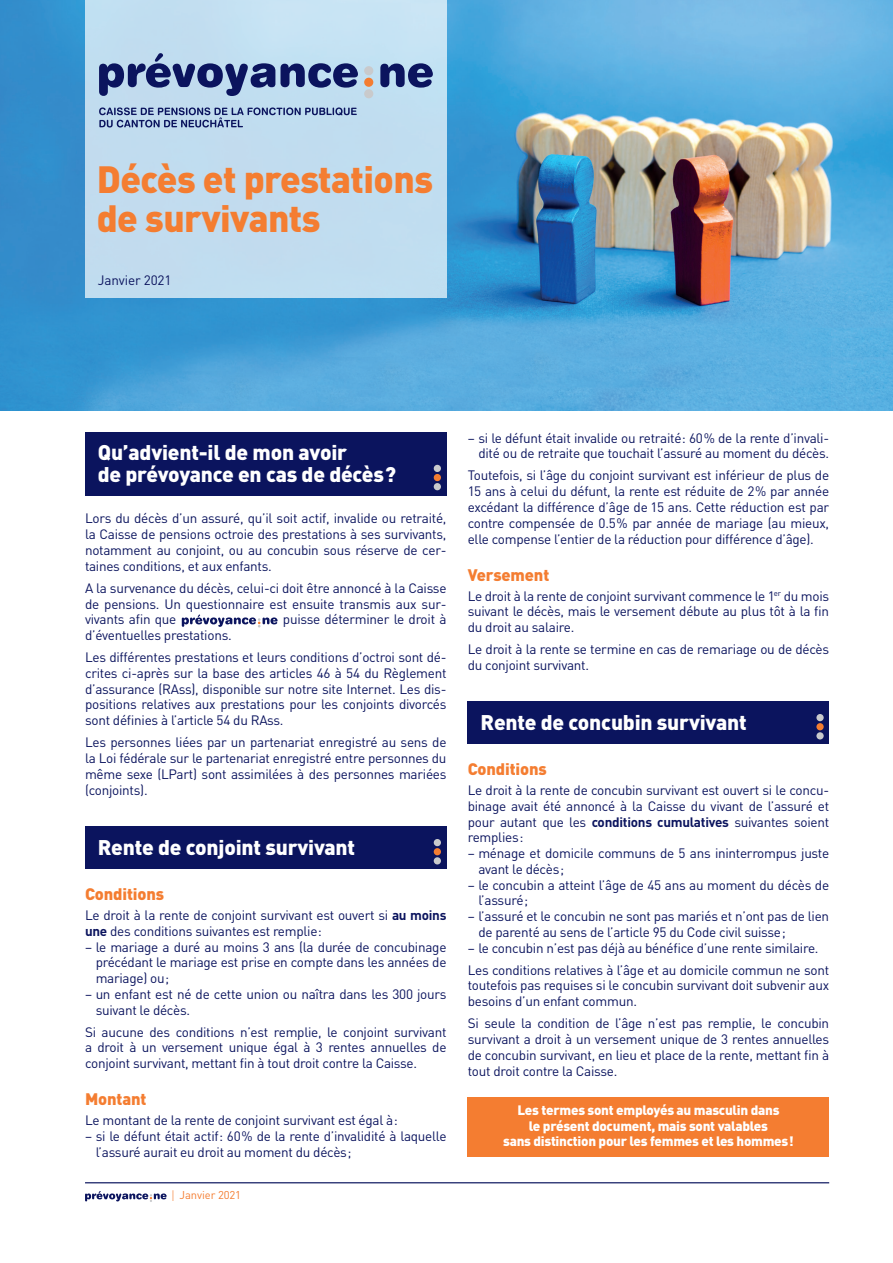
<style>
.page{position:relative;width:893px;height:1263px;background:#fff}
.page>*{position:absolute;margin:0;border:0;box-sizing:border-box;transform-origin:0 0}
.t1{font:900 37.5px/39px "DIN";letter-spacing:-.015em;color:#f47d31}
.t2{font:900 21px/22.5px "DIN";letter-spacing:-.01em;color:#fff}
.t3{font:900 16.5px "DIN";letter-spacing:-.01em;color:#f47d31}
.t4{font:13.5px/15.8px "DIN";letter-spacing:-.02em;color:#0b145e}
.t5{font:900 13.5px/15.8px "DIN";letter-spacing:-.02em;color:#fff;text-align:center}
.t6{font:11.25px "DIN";letter-spacing:-.01em;color:#f47d31}
.s1{font-weight:700}
.s2{font-family:"Helvetica Neue";font-weight:100;font-size:15px}
</style>
<div class="page">
<img style="left:0;top:0;width:893px;height:410px">
<div style="left:85px;top:0;width:361px;height:298px;background:#c1ddf0"></div>
<svg style="left:380px;top:63px;width:53px;height:25px"></svg>
<svg style="left:99px;top:53px;width:259px;height:43px"></svg>
<div style="left:364px;top:66px;width:9px;height:9px;background:#c9cacc;border-radius:50%"></div>
<div style="left:364px;top:78px;width:9px;height:9px;background:#f47d31;border-radius:50%"></div>
<div style="left:364px;top:89px;width:9px;height:9px;background:#c9cacc;border-radius:50%"></div>
<svg style="left:99px;top:107px;width:258px;height:20px"></svg>
<div style="left:85px;top:827px;width:361px;height:42px;background:#0b145e"></div>
<div style="left:434px;top:839px;width:7px;height:7px;background:#c9cacc;border-radius:50%"></div>
<div style="left:434px;top:848px;width:7px;height:7px;background:#f47d31;border-radius:50%"></div>
<div style="left:434px;top:857px;width:7px;height:7px;background:#c9cacc;border-radius:50%"></div>
<svg style="left:182px;top:614px;width:96px;height:13px"></svg>
<div style="left:85px;top:432px;width:361px;height:63px;background:#0b145e"></div>
<div style="left:434px;top:465px;width:7px;height:7px;background:#c9cacc;border-radius:50%"></div>
<div style="left:434px;top:474px;width:7px;height:7px;background:#f47d31;border-radius:50%"></div>
<div style="left:434px;top:483px;width:7px;height:7px;background:#c9cacc;border-radius:50%"></div>
<div style="left:468px;top:702px;width:361px;height:42px;background:#0b145e"></div>
<div style="left:816px;top:714px;width:8px;height:7px;background:#c9cacc;border-radius:50%"></div>
<div style="left:816px;top:723px;width:8px;height:7px;background:#f47d31;border-radius:50%"></div>
<div style="left:816px;top:732px;width:8px;height:7px;background:#c9cacc;border-radius:50%"></div>
<hr style="left:85px;top:1182px;width:744px;height:1px;background:#0b145e">
<svg style="left:85px;top:1191px;width:82px;height:11px"></svg>
<div style="left:468px;top:1097px;width:361px;height:60px;background:#f47d31"></div>
<h1 class="t1" style="left:97px;top:158px;width:338px">Décès et prestations de survivants</h1>
<p class="t4" style="left:98px;top:272px;width:75px">Janvier 2021</p>
<h2 class="t2" style="left:98px;top:440px;width:300px">Qu’advient-il de mon avoir<br>de prévoyance en cas de décès?</h2>
<p class="t4" style="left:85px;top:510px;width:363px;text-align:justify">Lors du décès d’un assuré, qu’il soit actif, invalide ou retraité, la Caisse de pensions octroie des prestations à ses survivants, notamment au conjoint, ou au concubin sous réserve de cer&shy;taines conditions, et aux enfants.</p>
<p class="t4" style="left:85px;top:580px;width:363px;text-align:justify">A la survenance du décès, celui-ci doit être annoncé à la Caisse de pensions. Un questionnaire est ensuite transmis aux sur&shy;vivants afin que</p>
<p class="t4" style="left:283px;top:611px;width:165px">puisse déterminer le droit à</p>
<p class="t4" style="left:85px;top:624px;width:363px;line-height:22.2px">d’éventuelles prestations.<br>Les différentes prestations et leurs conditions d’octroi sont dé-</p>
<p class="t4" style="left:85px;top:665px;width:363px;text-align:justify">crites ci-après sur la base des articles 46 à 54 du Règlement d’assurance (RAss), disponible sur notre site Internet. Les dis&shy;positions relatives aux prestations pour les conjoints divorcés sont définies à l’article 54 du RAss.</p>
<p class="t4" style="left:85px;top:734px;width:363px;text-align:justify">Les personnes liées par un partenariat enregistré au sens de la Loi fédérale sur le partenariat enregistré entre personnes du même sexe (LPart) sont assimilées à des personnes mariées (conjoints).</p>
<h2 class="t2" style="left:98px;top:835px;width:259px">Rente de conjoint survivant</h2>
<p class="t3" style="left:85px;top:883px;width:81px">Conditions</p>
<p class="t4" style="left:85px;top:907px;width:363px">Le droit à la rente de conjoint survivant est ouvert si <span class="s1">au moins une</span> des conditions suivantes est remplie:</p>
<p class="t4" style="left:96px;top:938px;width:352px;text-align:justify;text-indent:-11px">– le mariage a duré au moins 3 ans (la durée de concubinage précédant le mariage est prise en compte dans les années de mariage) ou;</p>
<p class="t4" style="left:96px;top:986px;width:352px;text-indent:-11px">– un enfant est né de cette union ou naîtra dans les 300 jours suivant le décès.</p>
<p class="t4" style="left:85px;top:1024px;width:363px;text-align:justify">Si aucune des conditions n’est remplie, le conjoint survivant a droit à un versement unique égal à 3 rentes annuelles de conjoint survivant, mettant fin à tout droit contre la Caisse.</p>
<p class="t3" style="left:85px;top:1088px;width:63px">Montant</p>
<p class="t4" style="left:85px;top:1112px;width:314px">Le montant de la rente de conjoint survivant est égal à:</p>
<p class="t4" style="left:96px;top:1128px;width:352px;text-indent:-11px">– si le défunt était actif: 60% de la rente d’invalidité à laquelle l’assuré aurait eu droit au moment du décès;</p>
<p class="t6" style="left:172px;top:1188px;width:71px"><span class="s2">l</span> Janvier 2021</p>
<p class="t4" style="left:468px;top:430px;width:363px;text-align:right">– si le défunt était invalide ou retraité: 60% de la rente d’invali&shy;dité ou de retraite que touchait l’assuré au moment du décès.</p>
<p class="t4" style="left:468px;top:467px;width:363px;text-align:justify">Toutefois, si l’âge du conjoint survivant est inférieur de plus de 15 ans à celui du défunt, la rente est réduite de 2% par année excédant la différence d’âge de 15 ans. Cette réduction est par contre compensée de 0.5% par année de mariage (au mieux, elle compense l’entier de la réduction pour différence d’âge).</p>
<p class="t3" style="left:468px;top:563px;width:83px">Versement</p>
<p class="t4" style="left:468px;top:587px;width:363px;text-align:justify">Le droit à la rente de conjoint survivant commence le 1<sup>er</sup> du mois suivant le décès, mais le versement débute au plus tôt à la fin du droit au salaire.</p>
<p class="t4" style="left:468px;top:641px;width:363px">Le droit à la rente se termine en cas de remariage ou de décès du conjoint survivant.</p>
<h2 class="t2" style="left:480px;top:710px;width:268px">Rente de concubin survivant</h2>
<p class="t3" style="left:468px;top:758px;width:81px">Conditions</p>
<p class="t4" style="left:468px;top:782px;width:363px;text-align:justify">Le droit à la rente de concubin survivant est ouvert si le concu&shy;binage avait été annoncé à la Caisse du vivant de l’assuré et pour autant que les <span class="s1">conditions cumulatives</span> suivantes soient remplies:</p>
<p class="t4" style="left:478px;top:845px;width:352px;text-indent:-11px">– ménage et domicile communs de 5 ans ininterrompus juste avant le décès;</p>
<p class="t4" style="left:478px;top:876px;width:352px;text-indent:-11px">– le concubin a atteint l’âge de 45 ans au moment du décès de l’assuré;</p>
<p class="t4" style="left:478px;top:908px;width:352px;text-indent:-11px">– l’assuré et le concubin ne sont pas mariés et n’ont pas de lien de parenté au sens de l’article 95 du Code civil suisse;</p>
<p class="t4" style="left:468px;top:936px;width:363px;line-height:22.2px">– le concubin n’est pas déjà au bénéfice d’une rente similaire.<br>Les conditions relatives à l’âge et au domicile commun ne sont</p>
<p class="t4" style="left:468px;top:977px;width:363px">toutefois pas requises si le concubin survivant doit subvenir aux besoins d’un enfant commun.</p>
<p class="t4" style="left:468px;top:1015px;width:363px;text-align:justify">Si seule la condition de l’âge n’est pas remplie, le concubin survivant a droit à un versement unique de 3 rentes annuelles de concubin survivant, en lieu et place de la rente, mettant fin à tout droit contre la Caisse.</p>
<p class="t5" style="left:503px;top:1101px;width:292px">Les termes sont employés au masculin dans<br>le présent document, mais sont valables<br>sans distinction pour les femmes et les hommes!</p>
</div>
